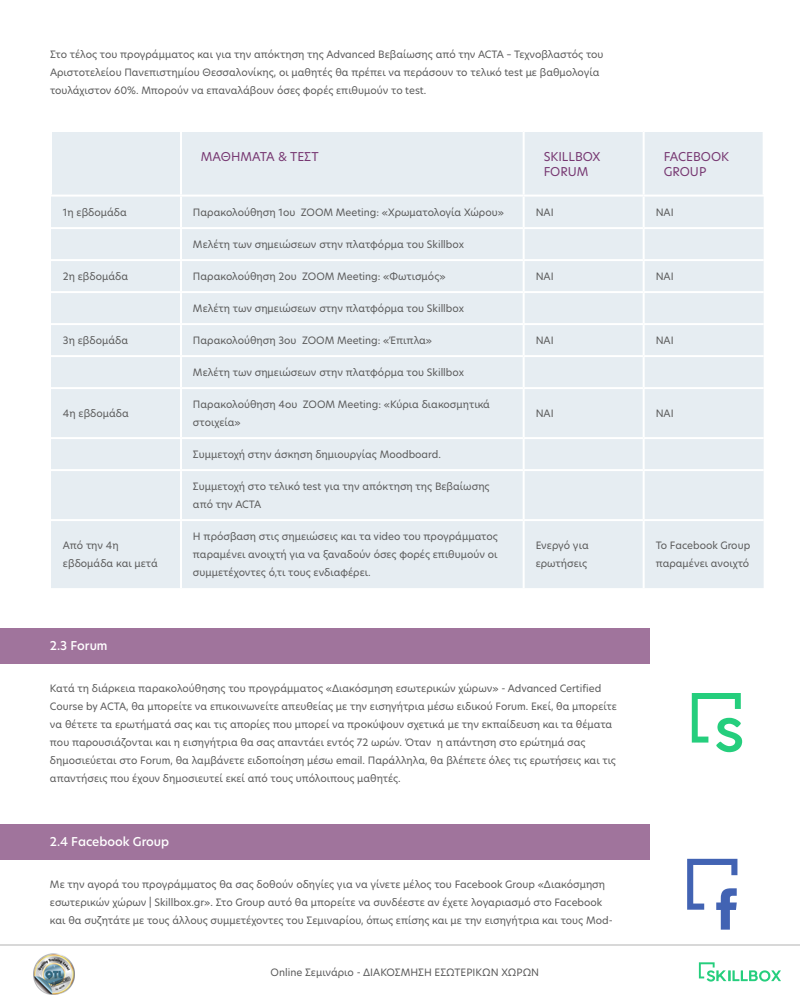
<style>
.page{position:relative;width:800px;height:1000px;background:#fff}
.page>*{position:absolute;margin:0;border:0;box-sizing:border-box;transform-origin:0 0}
.t1{font:12px/15px "Hero New";color:#773872}
.t2{font:500 12px "Hero New";color:#fff}
.t3{font:10px/18px "Hero New";color:#5a5a5a}
</style>
<div class="page">
<svg style="left:699px;top:962px;width:82px;height:20px"></svg>
<hr style="left:0;top:945px;width:800px;height:1px;background:#b3b3b3">
<img style="left:33px;top:953px;width:42px;height:41px">
<div style="left:0;top:628px;width:650px;height:36px;background:#a0749c"></div>
<div style="left:0;top:824px;width:650px;height:36px;background:#a0749c"></div>
<div style="left:52px;top:132px;width:711px;height:63px;background:#e6edf2"></div>
<div style="left:51px;top:197px;width:713px;height:391px;background:#e6edf2"></div>
<hr style="left:180px;top:197px;width:2px;height:30px;background:#fff">
<hr style="left:523px;top:197px;width:2px;height:30px;background:#fff">
<hr style="left:643px;top:197px;width:2px;height:30px;background:#fff">
<hr style="left:51px;top:227px;width:130px;height:2px;background:#fff">
<hr style="left:181px;top:227px;width:343px;height:2px;background:#fff">
<hr style="left:180px;top:229px;width:2px;height:30px;background:#fff">
<hr style="left:524px;top:227px;width:120px;height:2px;background:#fff">
<hr style="left:523px;top:229px;width:2px;height:30px;background:#fff">
<hr style="left:644px;top:227px;width:120px;height:2px;background:#fff">
<hr style="left:643px;top:229px;width:2px;height:30px;background:#fff">
<hr style="left:51px;top:259px;width:130px;height:2px;background:#fff">
<hr style="left:181px;top:259px;width:343px;height:2px;background:#fff">
<hr style="left:180px;top:261px;width:2px;height:30px;background:#fff">
<hr style="left:524px;top:259px;width:120px;height:2px;background:#fff">
<hr style="left:523px;top:261px;width:2px;height:30px;background:#fff">
<hr style="left:644px;top:259px;width:120px;height:2px;background:#fff">
<hr style="left:643px;top:261px;width:2px;height:30px;background:#fff">
<hr style="left:51px;top:291px;width:130px;height:2px;background:#fff">
<hr style="left:181px;top:291px;width:343px;height:2px;background:#fff">
<hr style="left:180px;top:293px;width:2px;height:30px;background:#fff">
<hr style="left:524px;top:291px;width:120px;height:2px;background:#fff">
<hr style="left:523px;top:293px;width:2px;height:30px;background:#fff">
<hr style="left:644px;top:291px;width:120px;height:2px;background:#fff">
<hr style="left:643px;top:293px;width:2px;height:30px;background:#fff">
<hr style="left:51px;top:323px;width:130px;height:2px;background:#fff">
<hr style="left:181px;top:323px;width:343px;height:2px;background:#fff">
<hr style="left:180px;top:325px;width:2px;height:30px;background:#fff">
<hr style="left:524px;top:323px;width:120px;height:2px;background:#fff">
<hr style="left:523px;top:325px;width:2px;height:30px;background:#fff">
<hr style="left:644px;top:323px;width:120px;height:2px;background:#fff">
<hr style="left:643px;top:325px;width:2px;height:30px;background:#fff">
<hr style="left:51px;top:355px;width:130px;height:2px;background:#fff">
<hr style="left:181px;top:355px;width:343px;height:2px;background:#fff">
<hr style="left:180px;top:357px;width:2px;height:30px;background:#fff">
<hr style="left:524px;top:355px;width:120px;height:2px;background:#fff">
<hr style="left:523px;top:357px;width:2px;height:30px;background:#fff">
<hr style="left:644px;top:355px;width:120px;height:2px;background:#fff">
<hr style="left:643px;top:357px;width:2px;height:30px;background:#fff">
<hr style="left:51px;top:387px;width:130px;height:2px;background:#fff">
<hr style="left:181px;top:387px;width:343px;height:2px;background:#fff">
<hr style="left:180px;top:389px;width:2px;height:48px;background:#fff">
<hr style="left:524px;top:387px;width:120px;height:2px;background:#fff">
<hr style="left:523px;top:389px;width:2px;height:48px;background:#fff">
<hr style="left:644px;top:387px;width:120px;height:2px;background:#fff">
<hr style="left:643px;top:389px;width:2px;height:48px;background:#fff">
<hr style="left:51px;top:437px;width:130px;height:2px;background:#fff">
<hr style="left:181px;top:437px;width:343px;height:2px;background:#fff">
<hr style="left:180px;top:439px;width:2px;height:30px;background:#fff">
<hr style="left:524px;top:437px;width:120px;height:2px;background:#fff">
<hr style="left:523px;top:439px;width:2px;height:30px;background:#fff">
<hr style="left:644px;top:437px;width:120px;height:2px;background:#fff">
<hr style="left:643px;top:439px;width:2px;height:30px;background:#fff">
<hr style="left:51px;top:469px;width:130px;height:2px;background:#fff">
<hr style="left:181px;top:469px;width:343px;height:2px;background:#fff">
<hr style="left:180px;top:471px;width:2px;height:48px;background:#fff">
<hr style="left:524px;top:469px;width:120px;height:2px;background:#fff">
<hr style="left:523px;top:471px;width:2px;height:48px;background:#fff">
<hr style="left:644px;top:469px;width:120px;height:2px;background:#fff">
<hr style="left:643px;top:471px;width:2px;height:48px;background:#fff">
<hr style="left:51px;top:519px;width:130px;height:2px;background:#fff">
<hr style="left:181px;top:519px;width:343px;height:2px;background:#fff">
<hr style="left:180px;top:521px;width:2px;height:67px;background:#fff">
<hr style="left:524px;top:519px;width:120px;height:2px;background:#fff">
<hr style="left:523px;top:521px;width:2px;height:67px;background:#fff">
<hr style="left:644px;top:519px;width:120px;height:2px;background:#fff">
<hr style="left:643px;top:521px;width:2px;height:67px;background:#fff">
<hr style="left:643px;top:132px;width:2px;height:63px;background:#fff">
<hr style="left:180px;top:132px;width:2px;height:63px;background:#fff">
<hr style="left:523px;top:132px;width:2px;height:63px;background:#fff">
<svg style="left:692px;top:693px;width:50px;height:59px"></svg>
<svg style="left:687px;top:859px;width:50px;height:71px"></svg>
<p class="t3" style="left:50px;top:45px;width:555px">Στο τέλος του προγράμματος και για την απόκτηση της Advanced Βεβαίωσης από την ACTA – Τεχνοβλαστός του<br>Αριστοτελείου Πανεπιστημίου Θεσσαλονίκης, οι μαθητές θα πρέπει να περάσουν το τελικό test με βαθμολογία τουλάχιστον 60%. Μπορούν να επαναλάβουν όσες φορές επιθυμούν το test.</p>
<p class="t1" style="left:201px;top:148px;width:119px">ΜΑΘΗΜΑΤΑ &amp; ΤΕΣΤ</p>
<p class="t1" style="left:544px;top:148px;width:58px">SKILLBOX<br>FORUM</p>
<p class="t1" style="left:664px;top:148px;width:67px">FACEBOOK<br>GROUP</p>
<p class="t3" style="left:63px;top:203px;width:65px">1η εβδομάδα</p>
<p class="t3" style="left:193px;top:203px;width:312px">Παρακολούθηση 1ου ZOOM Meeting: «Χρωματολογία Χώρου»</p>
<p class="t3" style="left:536px;top:203px;width:20px">ΝΑΙ</p>
<p class="t3" style="left:656px;top:203px;width:20px">ΝΑΙ</p>
<p class="t3" style="left:193px;top:235px;width:272px">Μελέτη των σημειώσεων στην πλατφόρμα του Skillbox</p>
<p class="t3" style="left:63px;top:267px;width:67px">2η εβδομάδα</p>
<p class="t3" style="left:193px;top:267px;width:254px">Παρακολούθηση 2ου ZOOM Meeting: «Φωτισμός»</p>
<p class="t3" style="left:536px;top:267px;width:20px">ΝΑΙ</p>
<p class="t3" style="left:656px;top:267px;width:20px">ΝΑΙ</p>
<p class="t3" style="left:193px;top:299px;width:272px">Μελέτη των σημειώσεων στην πλατφόρμα του Skillbox</p>
<p class="t3" style="left:63px;top:331px;width:67px">3η εβδομάδα</p>
<p class="t3" style="left:193px;top:331px;width:241px">Παρακολούθηση 3ου ZOOM Meeting: «Έπιπλα»</p>
<p class="t3" style="left:536px;top:331px;width:20px">ΝΑΙ</p>
<p class="t3" style="left:656px;top:331px;width:20px">ΝΑΙ</p>
<p class="t3" style="left:193px;top:363px;width:272px">Μελέτη των σημειώσεων στην πλατφόρμα του Skillbox</p>
<p class="t3" style="left:63px;top:404px;width:67px">4η εβδομάδα</p>
<p class="t3" style="left:193px;top:395px;width:299px">Παρακολούθηση 4ου ZOOM Meeting: «Κύρια διακοσμητικά στοιχεία»</p>
<p class="t3" style="left:536px;top:404px;width:20px">ΝΑΙ</p>
<p class="t3" style="left:656px;top:404px;width:20px">ΝΑΙ</p>
<p class="t3" style="left:193px;top:445px;width:249px">Συμμετοχή στην άσκηση δημιουργίας Moodboard.</p>
<p class="t3" style="left:193px;top:477px;width:298px">Συμμετοχή στο τελικό test για την απόκτηση της Βεβαίωσης από την ACTA</p>
<p class="t3" style="left:63px;top:536px;width:96px">Από την 4η εβδομάδα και μετά</p>
<p class="t3" style="left:193px;top:527px;width:306px;text-align:justify">Η πρόσβαση στις σημειώσεις και τα video του προγράμματος παραμένει ανοιχτή για να ξαναδούν όσες φορές επιθυμούν οι συμμετέχοντες ό,τι τους ενδιαφέρει.</p>
<p class="t3" style="left:536px;top:536px;width:55px">Ενεργό για ερωτή σεις</p>
<p class="t3" style="left:656px;top:536px;width:96px">Το Facebook Group παραμένει ανοιχτό</p>
<p class="t2" style="left:50px;top:638px;width:59px">2.3 Forum</p>
<p class="t3" style="left:50px;top:679px;width:569px">Κατά τη διάρκεια παρακολούθησης του προγράμματος «Διακόσμηση εσωτερικών χώρων» - Advanced Certified Course by ACTA, θα μπορείτε να επικοινωνείτε απευθείας με την εισηγήτρια μέσω ειδικού Forum. Εκεί, θα μπορείτε να θέτετε τα ερωτήματά σας και τις απορίες που μπορεί να προκύψουν σχετικά με την εκπαίδευση και τα θέματα που παρουσιάζονται και η εισηγήτρια θα σας απαντάει εντός 72 ωρών. Όταν η απάντηση στο ερώτημά σας δημοσιεύεται στο Forum, θα λαμβάνετε ειδοποίηση μέσω email. Παράλληλα, θα βλέπετε όλες τις ερωτήσεις και τις απαντήσεις που έχουν δημοσιευτεί εκεί από τους υπόλοιπους μαθητές.</p>
<p class="t2" style="left:50px;top:834px;width:121px">2.4 Facebook Group</p>
<p class="t3" style="left:50px;top:875px;width:564px">Με την αγορά του προγράμματος θα σας δοθούν οδηγίες για να γίνετε μέλος του Facebook Group «Διακόσμηση εσωτερικών χώρων | Skillbox.gr». Στο Group αυτό θα μπορείτε να συνδέεστε αν έχετε λογαριασμό στο Facebook και θα συζητάτε με τους άλλους συμμετέχοντες του Σεμιναρίου, όπως επίσης και με την εισηγήτρια και τους Mod-</p>
<p class="t3" style="left:271px;top:963px;width:270px">Online Σεμινάριο - ΔΙΑΚΟΣΜΗΣΗ ΕΣΩΤΕΡΙΚΩΝ ΧΩΡΩΝ</p>
</div>
